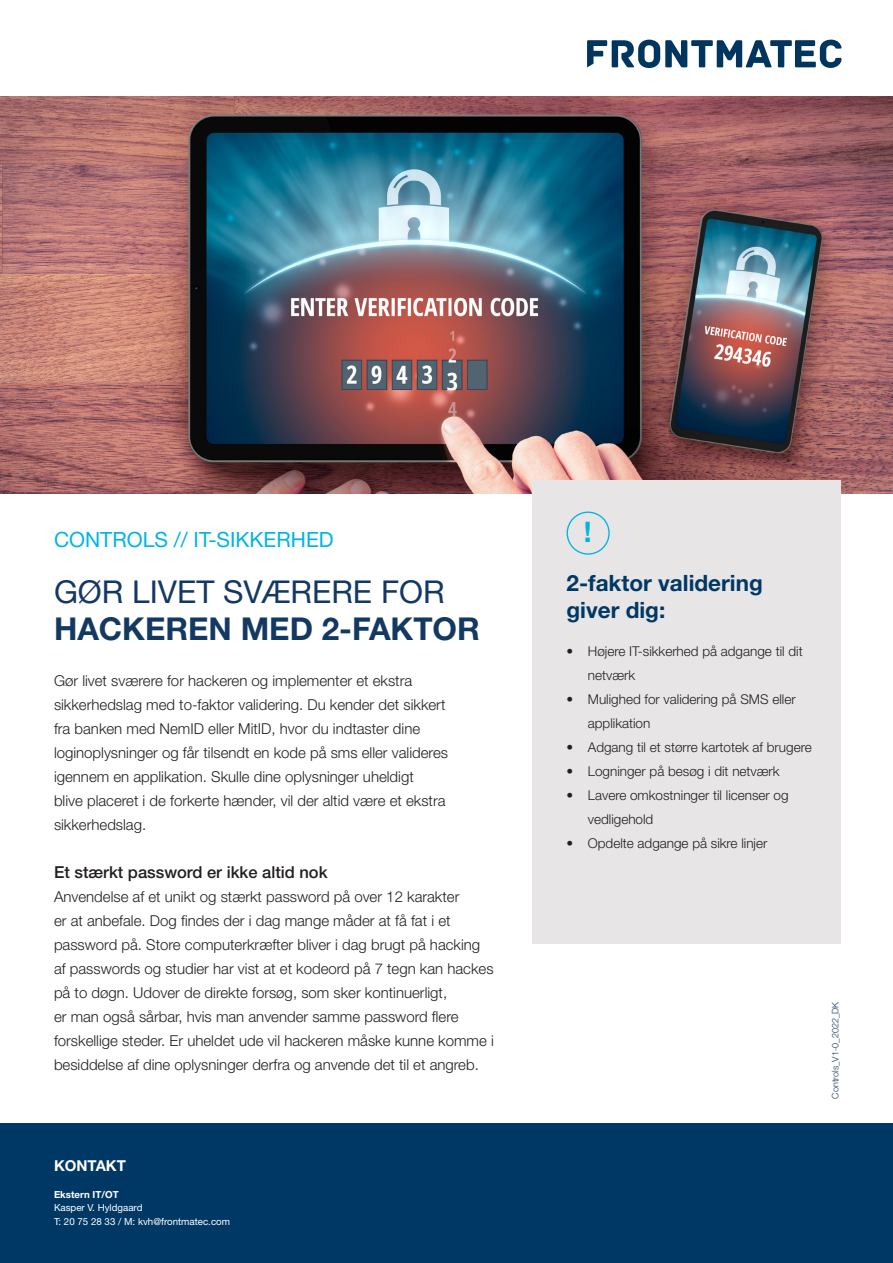
<style>
.page{position:relative;width:893px;height:1263px;background:#fff}
.page>*{position:absolute;margin:0;border:0;box-sizing:border-box;transform-origin:0 0}
.t1{font:700 31.5px/37.5px "Helvetica Neue LT Std";color:#133963}
.t2{font:700 28.35px "Helvetica Neue LT Std";color:#00b5e2}
.t3{font:700 22.5px/27px "Helvetica Neue LT Std";color:#003865}
.t4{font:21px "Helvetica Neue LT Std";color:#00b5e2}
.t5{font:500 16.5px "Helvetica Neue LT Std";color:#231f20}
.t6{font:300 15px/24px "Helvetica Neue LT Std";color:#231f20}
.t7{font:700 15px "Helvetica Neue LT Std";color:#fff}
.t8{font:300 13.5px/24px "Helvetica Neue LT Std";color:#231f20}
.Brød_neg{font:9.75px "Helvetica Neue LT Std";color:#fff}
.Brød_neg-2{font:700 9.75px "Helvetica Neue LT Std";color:#fff}
.t9{font:300 9px "Helvetica Neue LT Std";color:#133963}
.s1{font-weight:400}
</style>
<div class="page">
<img style="left:0;top:96px;width:893px;height:397px">
<svg style="left:587px;top:40px;width:255px;height:28px"></svg>
<div style="left:0;top:1124px;width:893px;height:139px;background:#003865"></div>
<div style="left:531px;top:481px;width:309px;height:463px;background:#e7e5e5"></div>
<div style="left:567px;top:511px;width:43px;height:44px;border:1px solid #00b6e2;border-radius:50%"></div>
<p class="t4" style="left:54px;top:527px;width:281px">CONTROLS // IT-SIKKERHED</p>
<p class="t1" style="left:54px;top:572px;width:427px"><span class="s1">GØR LIVET SVÆRERE FOR<br></span>HACKEREN MED 2-FAKTOR</p>
<p class="t6" style="left:54px;top:669px;width:395px">Gør livet sværere for hackeren og implementer et ekstra sikkerhedslag med to-faktor validering. Du kender det sikkert fra banken med NemID eller MitID, hvor du indtaster dine loginoplysninger og får tilsendt en kode på sms eller valideres igennem en applikation. Skulle dine oplysninger uheldigt<br>blive placeret i de forkerte hænder, vil der altid være et ekstra sikkerhedslag.</p>
<p class="t5" style="left:54px;top:863px;width:275px">Et stærkt password er ikke altid nok</p>
<p class="t6" style="left:54px;top:885px;width:441px">Anvendelse af et unikt og stærkt password på over 12 karakter<br>er at anbefale. Dog findes der i dag mange måder at få fat i et password på. Store computerkræfter bliver i dag brugt på hacking af passwords og studier har vist at et kodeord på 7 tegn kan hackes på to døgn. Udover de direkte forsøg, som sker kontinuerligt,<br>er man også sårbar, hvis man anvender samme password flere forskellige steder. Er uheldet ude vil hackeren måske kunne komme i besiddelse af dine oplysninger derfra og anvende det til et angreb.</p>
<p class="t7" style="left:54px;top:1156px;width:73px">KONTAKT</p>
<p class="Brød_neg-2" style="left:54px;top:1188px;width:66px">Ekstern IT/OT</p>
<p class="Brød_neg" style="left:54px;top:1202px;width:90px">Kasper V. Hyldgaard</p>
<p class="Brød_neg" style="left:54px;top:1215px;width:178px">T: 20 75 28 33 / M: kvh@frontmatec.com</p>
<p class="t2" style="left:584px;top:514px;width:9px">!</p>
<p class="t3" style="left:567px;top:568px;width:198px">2-faktor validering giver dig:</p>
<p class="t8" style="left:588px;top:639px;width:216px;text-indent:-21px">• Højere IT-sikkerhed på adgange til dit netværk</p>
<p class="t8" style="left:588px;top:687px;width:209px;text-indent:-21px">• Mulighed for validering på SMS eller applikation</p>
<p class="t8" style="left:567px;top:735px;width:247px">• Adgang til et større kartotek af brugere</p>
<p class="t8" style="left:567px;top:759px;width:215px">• Logninger på besøg i dit netværk</p>
<p class="t8" style="left:588px;top:783px;width:202px;text-indent:-21px">• Lavere omkostninger til licenser og vedligehold</p>
<p class="t8" style="left:567px;top:831px;width:202px">• Opdelte adgange på sikre linjer</p>
<p class="t9" style="left:830px;top:1098px;width:98px;rotate:-90deg">Controls_V1-0_2022_DK</p>
</div>
